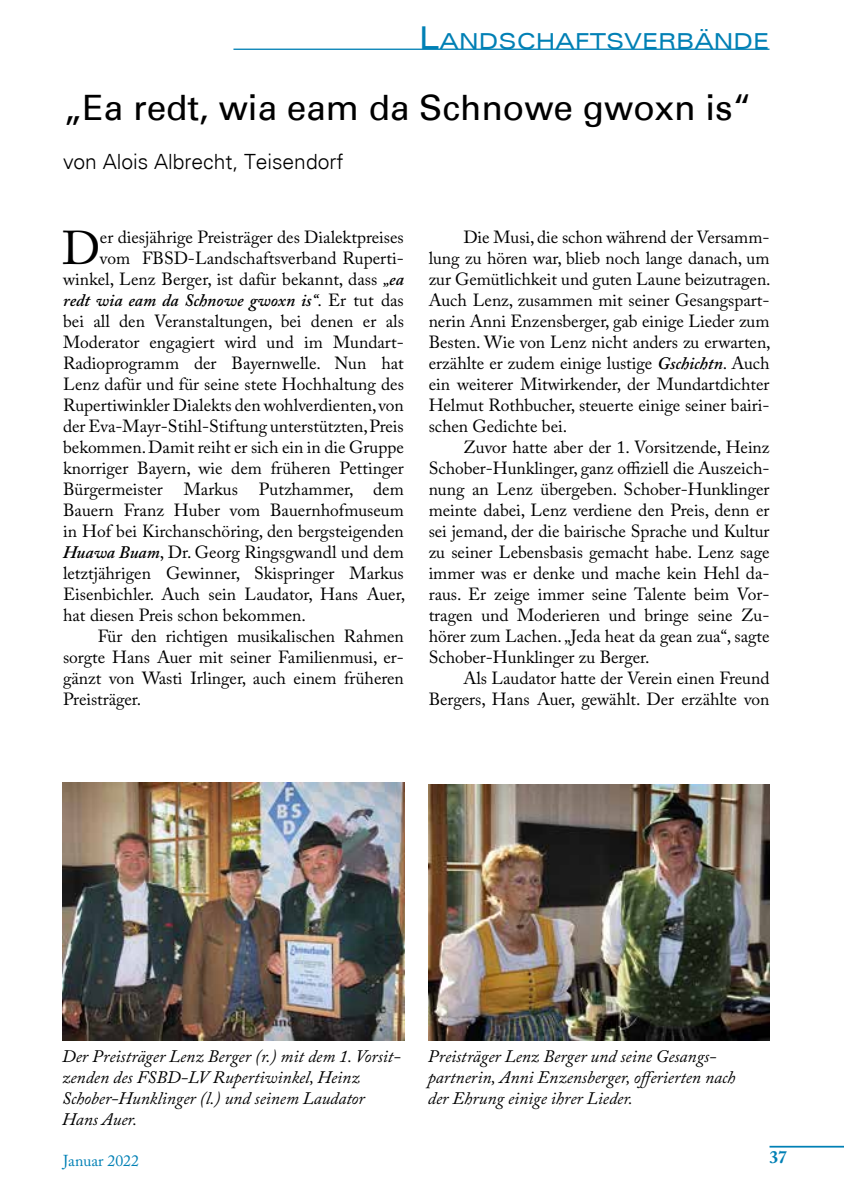
<style>
.page{position:relative;width:844px;height:1191px;background:#fff}
.page>*{position:absolute;margin:0;border:0;box-sizing:border-box;transform-origin:0 0}
.t1{font:47.07px "Adobe Caslon Pro";color:#000}
.t2{font:35px "Univers";color:#000}
.t3{font:expanded 22.05px "Univers";color:#0080b5}
.t4{font:300 21px "Univers";color:#000}
.t5{font:17.5px/21px "Adobe Caslon Pro";color:#000;text-align:justify}
.t6{font:italic 17.5px/21px "Adobe Caslon Pro";color:#000}
.t7{font:italic 600 17.5px "Adobe Caslon Pro";color:#000}
.t8{font:700 17.5px "Adobe Caslon Pro";color:#0080b5}
.t9{font:15.75px "Adobe Caslon Pro";color:#0080b5}
.s1{font-size:31.5px}
.s2{font-weight:600;font-style:italic}
.s3{font-weight:400;font-style:normal}
</style>
<div class="page">
<hr style="left:769px;top:1145px;width:74px;height:2px;background:#0080b5">
<img style="left:62px;top:783px;width:342px;height:257px">
<img style="left:428px;top:784px;width:341px;height:256px">
<hr style="left:233px;top:49px;width:536px;height:1px;background:#0080b5">
<p class="t3" style="left:418px;top:28px;width:352px"><span class="s1">L</span>ANDSCHAFTSVERBÄNDE</p>
<h2 class="t2" style="left:63px;top:86px;width:690px">„Ea redt, wia eam da Schnowe gwoxn is“</h2>
<p class="t4" style="left:63px;top:149px;width:282px">von Alois Albrecht, Teisendorf</p>
<h1 class="t1" style="left:62px;top:220px;width:40px">D</h1>
<p class="t5" style="left:100px;top:226px;width:305px">er diesjährige Preisträger des Dialektpreises</p>
<p class="t5" style="left:100px;top:247px;width:305px">vom FBSD-Landschaftsverband Ruperti-</p>
<p class="t5" style="left:63px;top:268px;width:342px">winkel, Lenz Berger, ist dafür bekannt, dass <span class="s2">„ea</span></p>
<p class="t7" style="left:63px;top:289px;width:342px">redt wia eam da Schnowe gwoxn is“<span class="s3">. Er tut das</span></p>
<p class="t5" style="left:63px;top:310px;width:342px">bei all den Veranstaltungen, bei denen er als</p>
<p class="t5" style="left:63px;top:331px;width:342px">Moderator engagiert wird und im Mundart-</p>
<p class="t5" style="left:63px;top:352px;width:342px">Radioprogramm der Bayernwelle. Nun hat</p>
<p class="t5" style="left:63px;top:373px;width:342px">Lenz dafür und für seine stete Hochhaltung des</p>
<p class="t5" style="left:63px;top:394px;width:342px">Rupertiwinkler Dialekts den wohlverdienten, von</p>
<p class="t5" style="left:63px;top:415px;width:342px">der Eva-Mayr-Stihl-Stiftung unterstützten, Preis</p>
<p class="t5" style="left:63px;top:436px;width:342px">bekommen. Damit reiht er sich ein in die Gruppe</p>
<p class="t5" style="left:63px;top:457px;width:342px">knorriger Bayern, wie dem früheren Pettinger</p>
<p class="t5" style="left:63px;top:478px;width:342px">Bürgermeister Markus Putzhammer, dem</p>
<p class="t5" style="left:63px;top:499px;width:342px">Bauern Franz Huber vom Bauernhofmuseum</p>
<p class="t5" style="left:63px;top:520px;width:342px">in Hof bei Kirchanschöring, den bergsteigenden</p>
<p class="t5" style="left:63px;top:541px;width:342px"><span class="s2">Huawa Buam</span>, Dr. Georg Ringsgwandl und dem</p>
<p class="t5" style="left:63px;top:562px;width:342px">letztjährigen Gewinner, Skispringer Markus</p>
<p class="t5" style="left:63px;top:583px;width:343px">Eisenbichler. Auch sein Laudator, Hans Auer,</p>
<p class="t5" style="left:63px;top:604px;width:244px">hat diesen Preis schon bekommen.</p>
<p class="t5" style="left:98px;top:625px;width:307px">Für den richtigen musikalischen Rahmen</p>
<p class="t5" style="left:63px;top:646px;width:342px">sorgte Hans Auer mit seiner Familienmusi, er-</p>
<p class="t5" style="left:63px;top:667px;width:342px">gänzt von Wasti Irlinger, auch einem früheren</p>
<p class="t5" style="left:63px;top:688px;width:80px">Preisträger.</p>
<p class="t5" style="left:428px;top:226px;width:343px;text-indent:35px">Die Musi, die schon während der Versamm&shy;lung zu hören war, blieb noch lange danach, um zur Gemütlichkeit und guten Laune beizutragen.<br>Auch Lenz, zusammen mit seiner Gesangspart&shy;nerin Anni Enzensberger, gab einige Lieder zum Besten. Wie von Lenz nicht anders zu erwarten, erzählte er zudem einige lustige <span class="s2">Gschichtn</span>. Auch ein weiterer Mitwirkender, der Mundartdichter Helmut Rothbucher, steuerte einige seiner bairi&shy;schen Gedichte bei.</p>
<p class="t5" style="left:428px;top:436px;width:342px;text-indent:35px">Zuvor hatte aber der 1. Vorsitzende, Heinz Schober-Hunklinger, ganz offiziell die Auszeich&shy;nung an Lenz übergeben. Schober-Hunklinger meinte dabei, Lenz verdiene den Preis, denn er sei jemand, der die bairische Sprache und Kultur zu seiner Lebensbasis gemacht habe. Lenz sage immer was er denke und mache kein Hehl da&shy;raus. Er zeige immer seine Talente beim Vor&shy;tragen und Moderieren und bringe seine Zu&shy;hörer zum Lachen. „Jeda heat da gean zua“, sagte Schober-Hunklinger zu Berger.</p>
<p class="t5" style="left:428px;top:667px;width:342px;text-align:right">Als Laudator hatte der Verein einen Freund<br>Bergers, Hans Auer, gewählt. Der erzählte von</p>
<p class="t6" style="left:62px;top:1045px;width:340px">Der Preisträger Lenz Berger (r.) mit dem 1. Vorsit&shy;zenden des FSBD-LV Rupertiwinkel, Heinz Schober-Hunklinger (l.) und seinem Laudator Hans Auer.</p>
<p class="t6" style="left:427px;top:1045px;width:309px">Preisträger Lenz Berger und seine Gesangs&shy;partnerin, Anni Enzensberger, offerierten nach der Ehrung einige ihrer Lieder.</p>
<p class="t9" style="left:63px;top:1151px;width:77px">Januar 2022</p>
<p class="t8" style="left:769px;top:1146px;width:19px">37</p>
</div>
